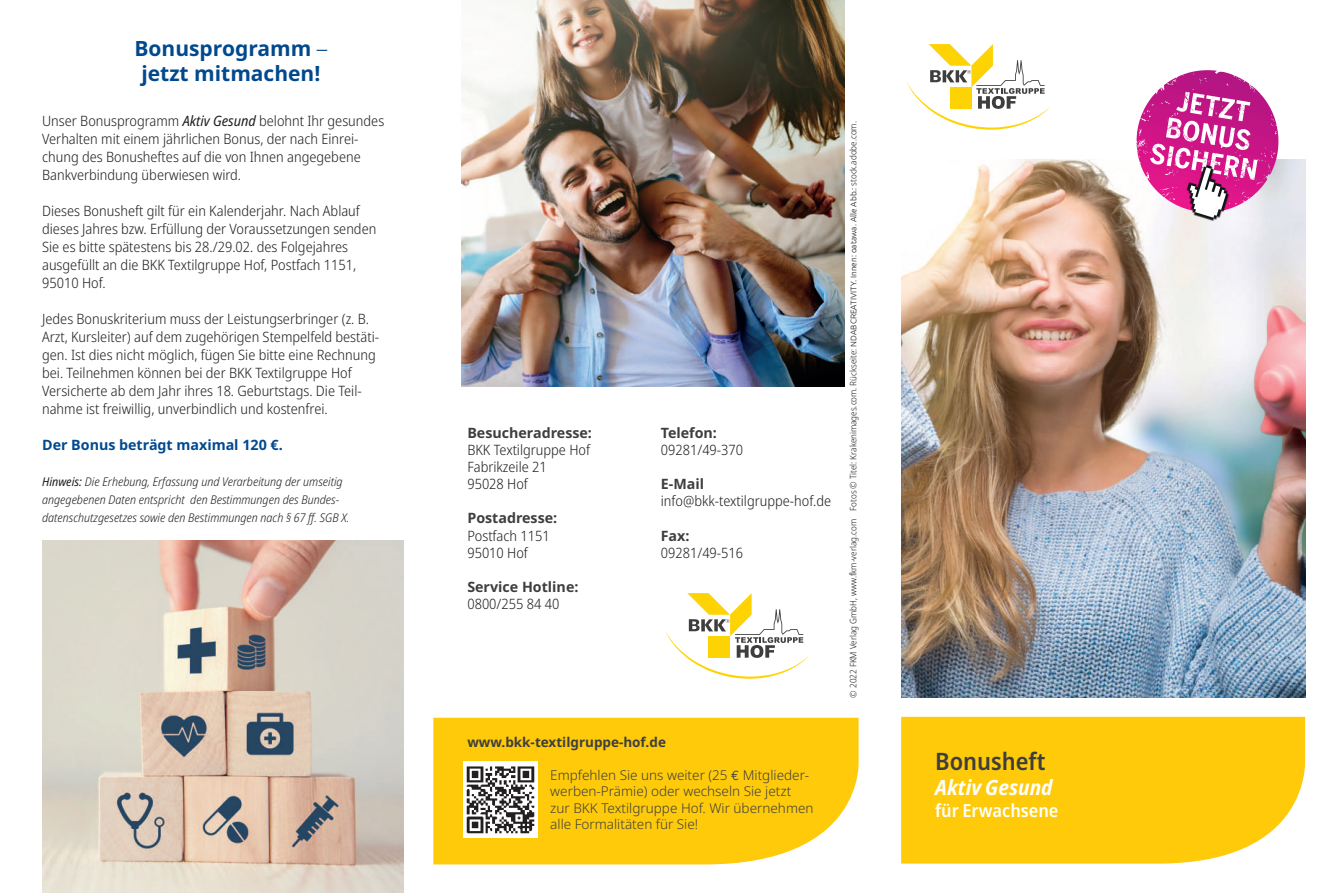
<style>
.page{position:relative;width:1326px;height:893px;background:#fff}
.page>*{position:absolute;margin:0;border:0;box-sizing:border-box;transform-origin:0 0}
.t1{font:600 semi-condensed 24px "Noto Sans";color:#3e3e3f}
.t2{font:700 21px/25.2px "Noto Sans";color:#01498e;text-align:center}
.t3{font:italic 700 semi-condensed 21px "Noto Sans";color:#fff}
.t4{font:600 semi-condensed 18px "Noto Sans";color:#fff}
.t5{font:300 semi-condensed 14.25px/18px "Noto Sans";color:#231f20}
.t6{font:700 14.25px "Noto Sans";color:#3e3e3f}
.t7{font:700 14.25px "Noto Sans";color:#01498e}
.t8{font:300 13.5px/16.2px "Noto Sans";color:#3e3e3f}
.t9{font:700 13.5px "Noto Sans";color:#3e3e3f}
.t10{font:italic 300 semi-condensed 12px/18px "Noto Sans";color:#231f20}
.t11{font:300 semi-condensed 9px "Noto Sans";color:#231f20}
.s1{font-family:"Frutiger LT Pro";font-weight:300}
.s2{font-weight:400;font-style:italic}
.s3{font-weight:400}
.s4{font-family:"Euro Mono";font-weight:400}
.s5{font-family:"Ubuntu";font-stretch:normal;font-size:8.25px}
</style>
<div class="page">
<img style="left:901px;top:160px;width:404px;height:537px">
<div style="left:901px;top:716px;width:405px;height:147px;background:#feca0a"></div>
<svg style="left:906px;top:44px;width:145px;height:86px"></svg>
<img style="left:462px;top:0;width:382px;height:386px">
<div style="left:433px;top:717px;width:426px;height:147px;background:#feca0a"></div>
<div style="left:463px;top:760px;width:74px;height:77px;background:#fff"></div>
<img style="left:466px;top:766px;width:69px;height:67px">
<svg style="left:665px;top:593px;width:144px;height:85px"></svg>
<img style="left:42px;top:540px;width:362px;height:352px">
<svg style="left:1150px;top:70px;width:107px;height:151px"></svg>
<h2 class="t2" style="left:134px;top:36px;width:194px">Bonusprogramm <span class="s1">– </span>jetzt mitmachen!</h2>
<p class="t5" style="left:42px;top:112px;width:344px">Unser Bonusprogramm <span class="s2">Aktiv Gesund</span> belohnt Ihr gesundes Verhalten mit einem jährlichen Bonus, der nach Einrei&shy;chung des Bonusheftes auf die von Ihnen angegebene Bankverbindung überwiesen wird.</p>
<p class="t5" style="left:42px;top:202px;width:336px">Dieses Bonusheft gilt für ein Kalenderjahr. Nach Ablauf dieses Jahres bzw. Erfüllung der Voraussetzungen senden Sie es bitte spätestens bis 28./29.02. des Folgejahres ausgefüllt an die BKK Textilgruppe Hof, Postfach 1151, 95010 Hof.</p>
<p class="t5" style="left:42px;top:310px;width:338px">Jedes Bonuskriterium muss der Leistungserbringer (z. B.<br>Arzt, Kursleiter) auf dem zugehörigen Stempelfeld bestäti&shy;gen. Ist dies nicht möglich, fügen Sie bitte eine Rechnung bei. Teilnehmen können bei der BKK Textilgruppe Hof Versicherte ab dem Jahr ihres 18. Geburtstags. Die Teil&shy;nahme ist freiwillig, unverbindlich und kostenfrei.</p>
<p class="t7" style="left:42px;top:434px;width:242px">Der Bonus beträgt maximal 120 €.</p>
<p class="t10" style="left:42px;top:473px;width:309px"><span class="s3">Hinweis:</span> Die Erhebung, Erfassung und Verarbeitung der umseitig angegebenen Daten entspricht den Bestimmungen des Bundes&shy;datenschutzgesetzes sowie den Bestimmungen nach § 67 ff. SGB X.</p>
<p class="t6" style="left:467px;top:422px;width:126px">Besucheradresse:</p>
<p class="t5" style="left:467px;top:441px;width:124px;line-height:17.1px">BKK Textilgruppe Hof<br>Fabrikzeile 21<br>95028 Hof</p>
<p class="t6" style="left:467px;top:508px;width:91px">Postadresse:</p>
<p class="t5" style="left:467px;top:527px;width:84px;line-height:17.1px">Postfach 1151<br>95010 Hof</p>
<p class="t6" style="left:467px;top:576px;width:113px">Service Hotline:</p>
<p class="t5" style="left:467px;top:595px;width:94px">0800/255 84 40</p>
<p class="t6" style="left:661px;top:422px;width:58px">Telefon:</p>
<p class="t5" style="left:661px;top:441px;width:84px">09281/49-370</p>
<p class="t6" style="left:661px;top:474px;width:45px">E-Mail</p>
<p class="t5" style="left:661px;top:492px;width:172px">info@bkk-textilgruppe-hof.de</p>
<p class="t6" style="left:661px;top:525px;width:30px">Fax:</p>
<p class="t5" style="left:661px;top:543px;width:84px">09281/49-516</p>
<p class="t9" style="left:467px;top:731px;width:200px">www.bkk-textilgruppe-hof.de</p>
<p class="t8" style="left:550px;top:767px;width:265px">Empfehlen Sie uns weiter (25 <span class="s4">E</span> Mitglieder&shy;werben-Prämie) oder wechseln Sie jetzt zur BKK Textilgruppe Hof. Wir übernehmen alle Formalitäten für Sie!</p>
<p class="t11" style="left:847px;top:697px;width:577px;rotate:-90deg">© 2022 FKM Verlag GmbH, www.fkm-verlag.com Fotos © Titel: Krakenimages.com. Rückseite: <span class="s5">NDABCREATIVITY. Innen: oatawa. Alle Abb.:</span> stock.adobe.com.</p>
<h1 class="t1" style="left:935px;top:744px;width:112px">Bonusheft</h1>
<h2 class="t3" style="left:935px;top:772px;width:119px">Aktiv Gesund</h2>
<p class="t4" style="left:935px;top:797px;width:125px">für Erwachsene</p>
</div>
